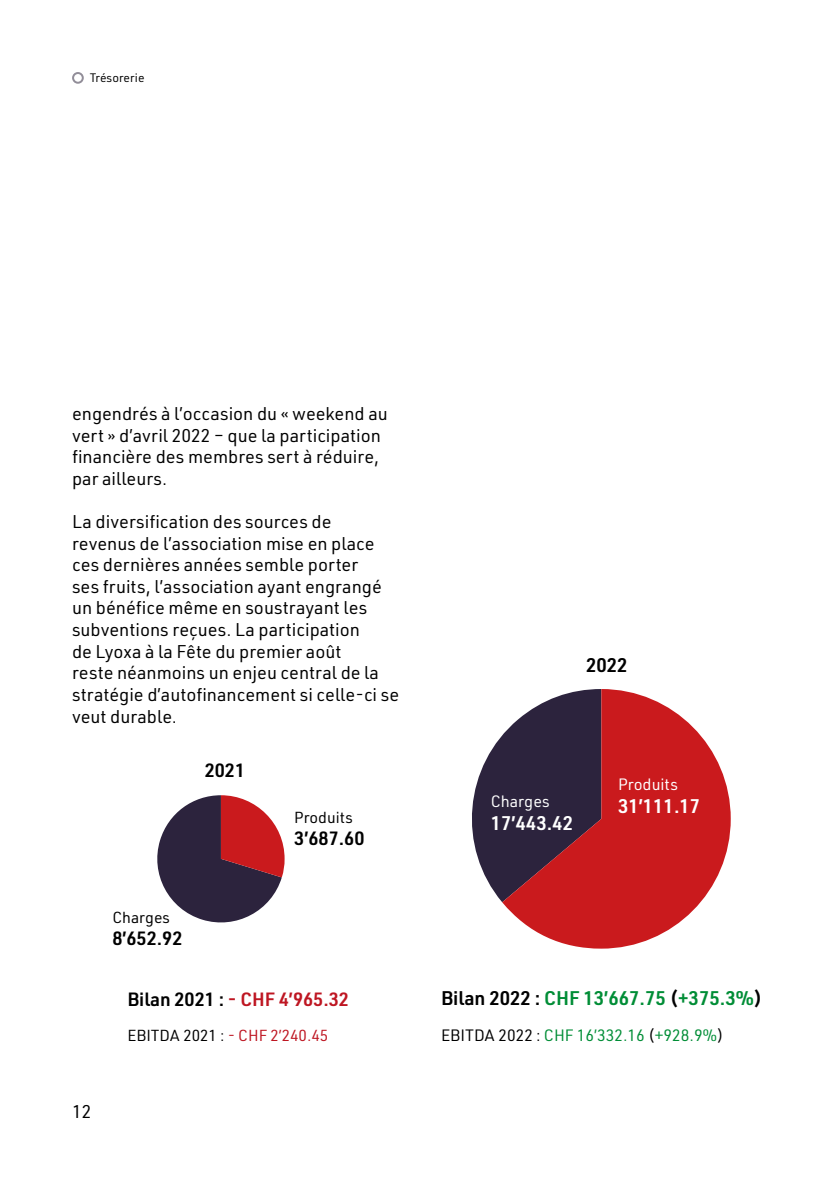
<style>
.page{position:relative;width:840px;height:1191px;background:#fff}
.page>*{position:absolute;margin:0;border:0;box-sizing:border-box;transform-origin:0 0}
.t1{font:600 19.2px "URWDIN";color:#008d36}
.t2{font:600 19.2px "URWDIN";color:#fff}
.t3{font:600 19.2px "URWDIN";color:#000}
.t4{font:600 18.8px "URWDIN";color:#be1622}
.t5{font:600 18.8px "URWDIN";color:#000}
.t6{font:18px/21.6px "URWDIN";color:#000}
.t7{font:16px "URWDIN";color:#008d36}
.t8{font:16px "URWDIN";color:#fff}
.t9{font:15.6px "URWDIN";color:#be1622}
.t10{font:15.6px "URWDIN";color:#000}
.t11{font:12px "URWDIN";color:#000}
.s1{color:#000}
</style>
<div class="page">
<svg style="left:472px;top:736px;width:30px;height:166px"></svg>
<svg style="left:502px;top:689px;width:228px;height:259px;fill:#ca1a1d"></svg>
<svg style="left:157px;top:795px;width:127px;height:128px"></svg>
<div style="left:72px;top:72px;width:12px;height:12px;border:2px solid #251d33;border-radius:50%"></div>
<p class="t11" style="left:90px;top:70px;width:56px">Trésorerie</p>
<p class="t6" style="left:72px;top:402px;width:317px">engendrés à l’occasion du « weekend au vert » d’avril 2022 – que la participation financière des membres sert à réduire, par ailleurs.</p>
<p class="t6" style="left:72px;top:510px;width:328px">La diversification des sources de revenus de l’association mise en place ces dernières années semble porter<br>ses fruits, l’association ayant engrangé un bénéfice même en soustrayant les subventions reçues. La participation<br>de Lyoxa à la Fête du premier août<br>reste néanmoins un enjeu central de la stratégie d’autofinancement si celle-ci se veut durable.</p>
<p class="t5" style="left:204px;top:757px;width:42px">2021</p>
<p class="t10" style="left:112px;top:907px;width:59px">Charges</p>
<p class="t5" style="left:112px;top:926px;width:72px">8’652.92</p>
<p class="t10" style="left:294px;top:807px;width:60px">Produits</p>
<p class="t5" style="left:294px;top:826px;width:72px">3’687.60</p>
<p class="t6" style="left:72px;top:1100px;width:21px">12</p>
<p class="t4" style="left:127px;top:986px;width:223px"><span class="s1">Bilan 2021 :</span> - CHF 4’965.32</p>
<p class="t9" style="left:127px;top:1025px;width:202px"><span class="s1">EBITDA 2021 :</span> - CHF 2’240.45</p>
<p class="t3" style="left:585px;top:652px;width:43px">2022</p>
<p class="t8" style="left:490px;top:790px;width:60px">Charges</p>
<p class="t2" style="left:490px;top:810px;width:84px">17’443.42</p>
<p class="t8" style="left:617px;top:773px;width:62px">Produits</p>
<p class="t2" style="left:617px;top:793px;width:84px">31’111.17</p>
<p class="t1" style="left:441px;top:984px;width:322px"><span class="s1">Bilan 2022 :</span> CHF 13’667.75 <span class="s1">(</span>+375.3%<span class="s1">)</span></p>
<p class="t7" style="left:441px;top:1024px;width:284px"><span class="s1">EBITDA 2022 :</span> CHF 16’332.16 <span class="s1">(</span>+928.9%<span class="s1">)</span></p>
</div>
